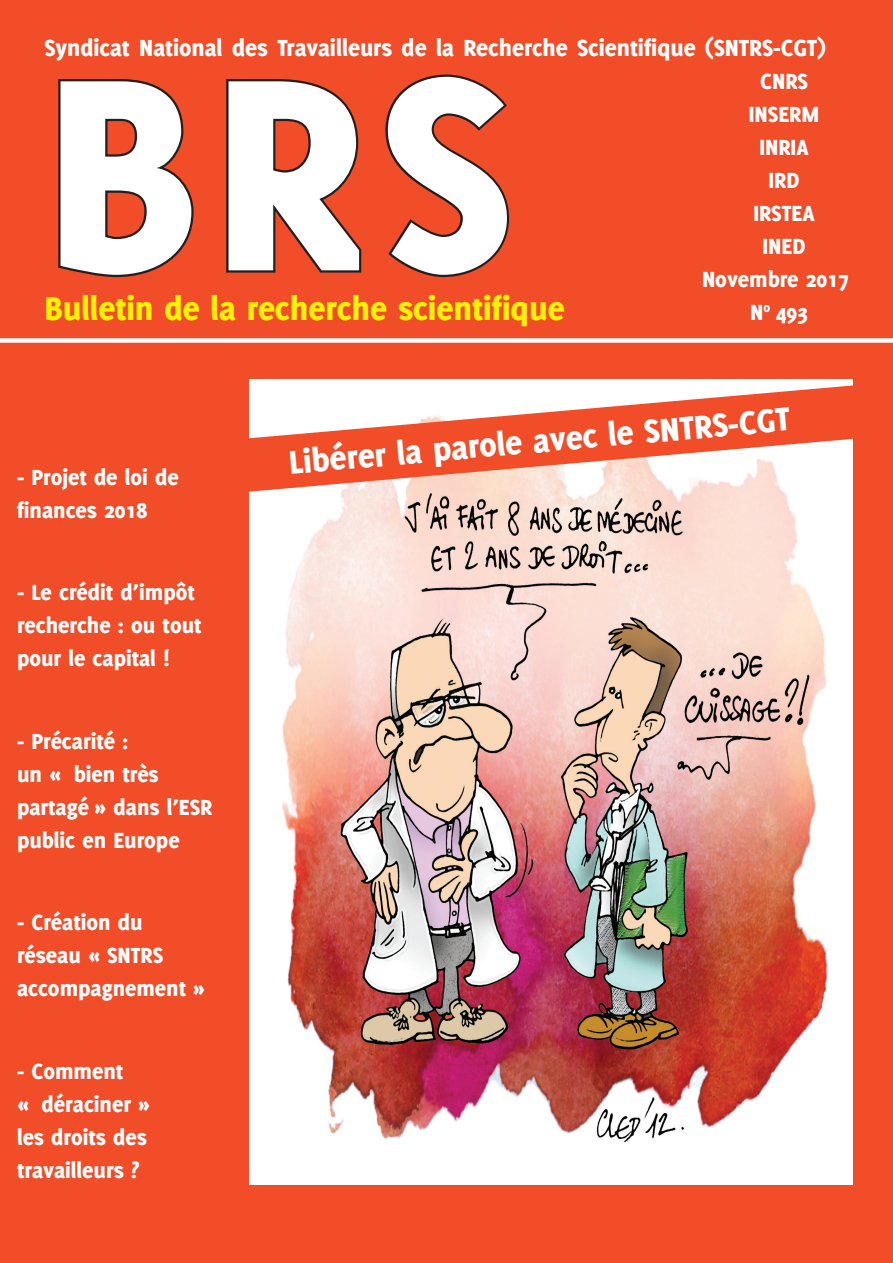
<style>
.page{position:relative;width:893px;height:1263px;background:#f04d28}
.page>*{position:absolute;margin:0;border:0;box-sizing:border-box;transform-origin:0 0}
.t1{font:800 300px "Delicious";color:#fff}
.t2{font:800 36px "Delicious";color:#fff101}
.t3{font:800 36px "Delicious";color:#fff}
.t4{font:800 25.5px "Delicious";color:#fff}
.t5{font:800 24px/33px "Delicious";color:#fff}
</style>
<div class="page">
<div style="left:0;top:338px;width:893px;height:5px;background:#fff"></div>
<img style="left:250px;top:379px;width:603px;height:806px">
<svg style="left:58px;top:79px;width:136px;height:199px"></svg>
<svg style="left:226px;top:79px;width:136px;height:194px"></svg>
<svg style="left:385px;top:74px;width:124px;height:204px"></svg>
<svg style="left:249px;top:384px;width:604px;height:111px"></svg>
<p class="t4" style="left:45px;top:33px;width:783px">Syndicat National des Travailleurs de la Recherche Scientifique (SNTRS-CGT)</p>
<p class="t5" style="left:749px;top:64px;width:72px;text-align:center">CNRS<br>INSERM<br>INRIA<br>IRD<br>IRSTEA<br>INED</p>
<h1 class="t1" style="left:45px;top:-1px;width:468px">BRS</h1>
<p class="t5" style="left:702px;top:262px;width:148px;text-align:center">Novembre 2017<br>N<sup>o</sup> 493</p>
<h2 class="t2" style="left:45px;top:287px;width:522px">Bulletin de la recherche scientifique</h2>
<p class="t5" style="left:17px;top:460px;width:163px">- Projet de loi de finances 2018</p>
<p class="t5" style="left:17px;top:576px;width:186px">- Le crédit d’impôt recherche : ou tout pour le capital !</p>
<p class="t5" style="left:17px;top:724px;width:197px">- Précarité :<br>un « bien très partagé » dans l’ESR public en Europe</p>
<p class="t5" style="left:17px;top:906px;width:190px">- Création du réseau « SNTRS accompagnement »</p>
<p class="t5" style="left:17px;top:1054px;width:135px">- Comment<br>« déraciner » les droits des travailleurs ?</p>
<h2 class="t3" style="left:287px;top:441px;width:504px;rotate:-5deg">Libérer la parole avec le SNTRS-CGT</h2>
</div>
